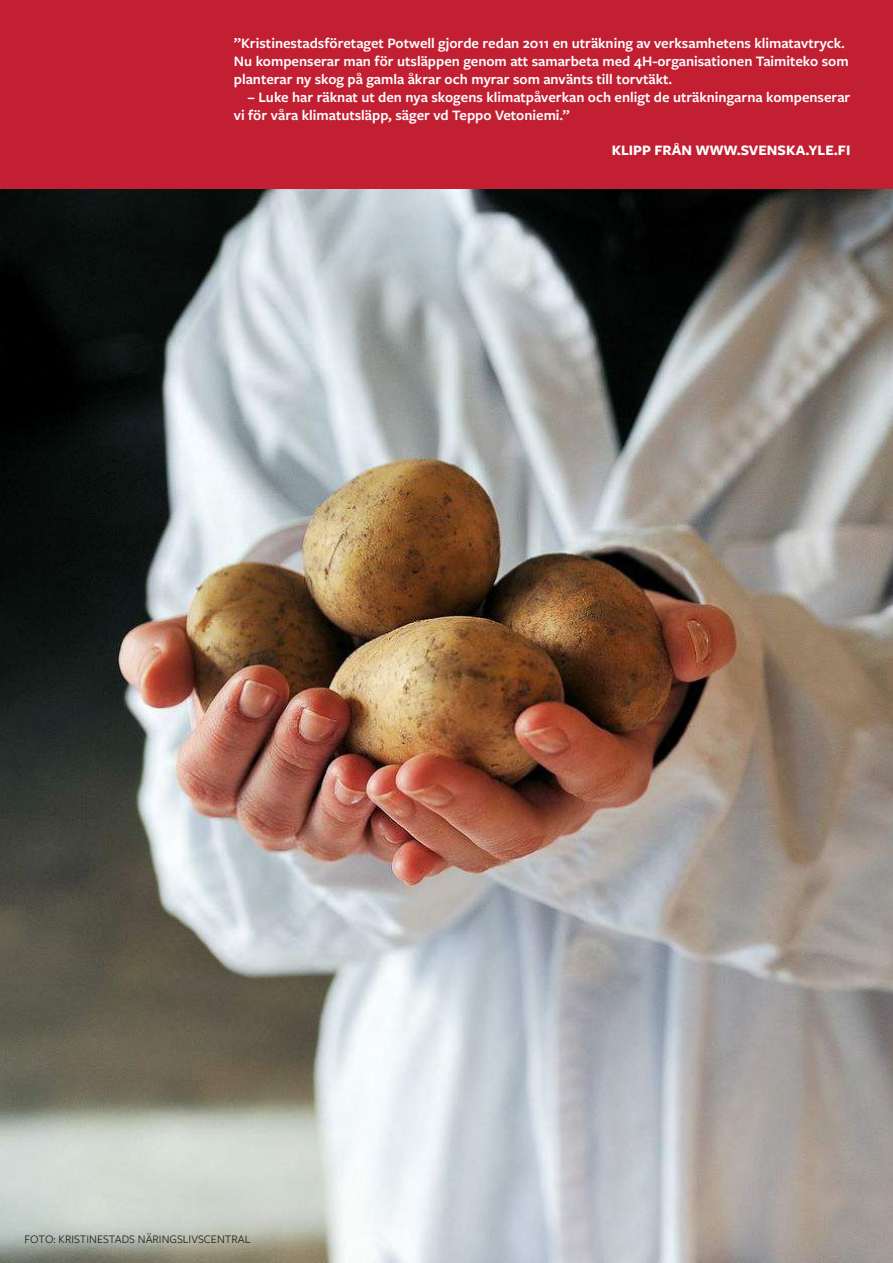
<style>
.page{position:relative;width:893px;height:1263px;background:#fff}
.page>*{position:absolute;margin:0;border:0;box-sizing:border-box;transform-origin:0 0}
.t1{font:600 15px/18px "Freight Sans Pro";color:#fff}
.t2{font:700 15px "Freight Sans Pro";color:#fff}
.t3{font:12px "Freight Sans Pro";color:#231f20}
</style>
<div class="page">
<div style="left:0;top:0;width:893px;height:189px;background:#c21f32"></div>
<img style="left:0;top:189px;width:893px;height:1074px">
<p class="t1" style="left:234px;top:34px;width:616px">”Kristinestadsföretaget Potwell gjorde redan 2011 en uträkning av verksamhetens klimatavtryck.<br>Nu kompenserar man för utsläppen genom att samarbeta med 4H-organisationen Taimiteko som planterar ny skog på gamla åkrar och myrar som använts till torvtäkt.</p>
<p class="t1" style="left:234px;top:88px;width:618px;text-indent:14px">– Luke har räknat ut den nya skogens klimatpåverkan och enligt de uträkningarna kompenserar vi för våra klimatutsläpp, säger vd Teppo Vetoniemi.”</p>
<p class="t2" style="left:612px;top:140px;width:240px">KLIPP FRÅN WWW.SVENSKA.YLE.FI</p>
<p class="t3" style="left:24px;top:1231px;width:227px">FOTO: KRISTINESTADS NÄRINGSLIVSCENTRAL</p>
</div>
